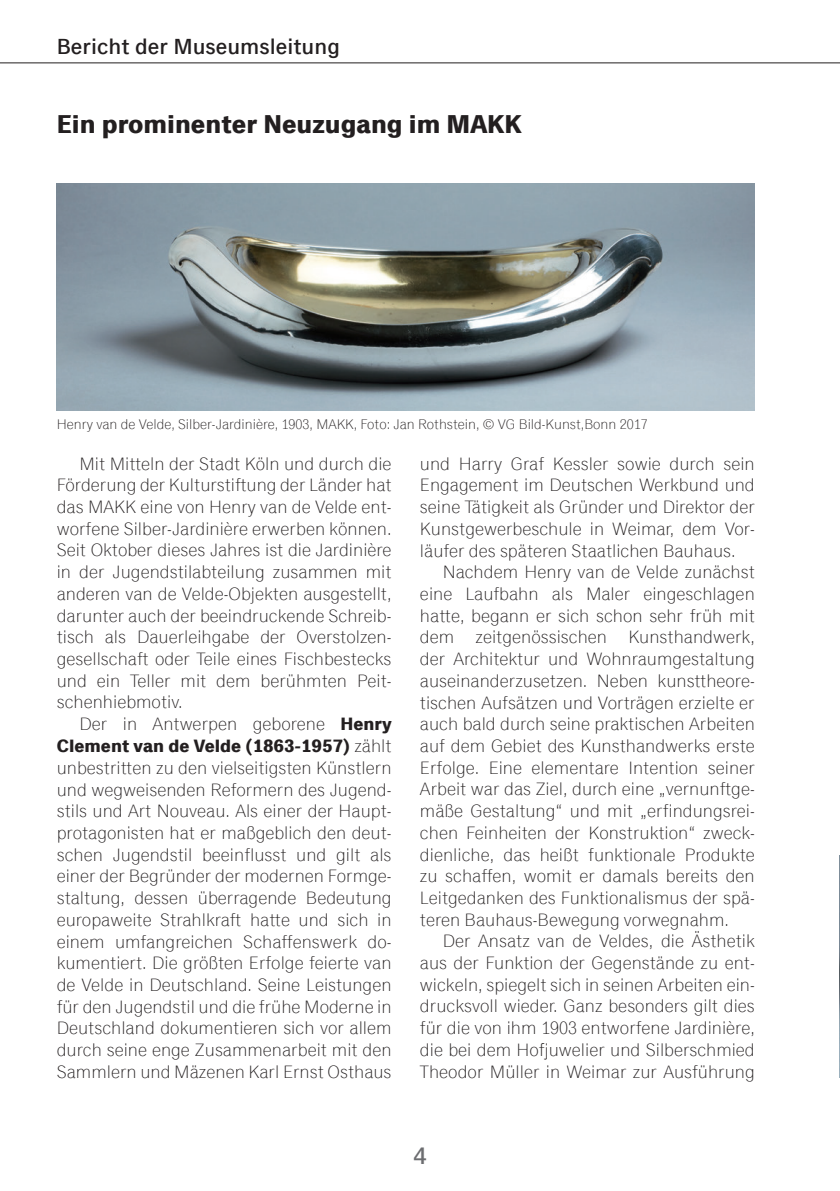
<style>
.page{position:relative;width:840px;height:1191px;background:#fff}
.page>*{position:absolute;margin:0;border:0;box-sizing:border-box;transform-origin:0 0}
.Headline{font:700 26px "Classic Grotesque Pro";color:#231f20}
.t1{font:500 24px "Classic Grotesque Pro";color:#6c6d70}
.Headline_Linie{font:500 22px "Classic Grotesque Pro";color:#231f20}
.Fließtext{font:300 18px/21.6px "Classic Grotesque Pro";color:#231f20;text-align:justify}
.BU{font:300 14px "Classic Grotesque Pro";color:#231f20}
.s1{font-weight:700}
</style>
<div class="page">
<img style="left:57px;top:184px;width:697px;height:226px">
<hr style="left:0;top:62px;width:839px;height:1px;background:#231f20">
<img style="left:839px;top:855px;width:1px;height:222px">
<p class="Headline_Linie" style="left:57px;top:33px;width:284px">Bericht der Museumsleitung</p>
<p class="Headline" style="left:57px;top:110px;width:466px">Ein prominenter Neuzugang im MAKK</p>
<p class="BU" style="left:57px;top:416px;width:592px">Henry van de Velde, Silber-Jardinière, 1903, MAKK, Foto: Jan Rothstein, © VG Bild-Kunst,Bonn 2017</p>
<p class="Fließtext" style="left:57px;top:453px;width:336px;text-indent:23px">Mit Mitteln der Stadt Köln und durch die Förderung der Kulturstiftung der Länder hat das MAKK eine von Henry van de Velde ent&shy;worfene Silber-Jardinière erwerben können.<br>Seit Oktober dieses Jahres ist die Jardinière in der Jugendstilabteilung zusammen mit anderen van de Velde-Objekten ausgestellt, darunter auch der beeindruckende Schreib&shy;tisch als Dauerleihgabe der Overstolzen&shy;gesellschaft oder Teile eines Fischbestecks und ein Teller mit dem berühmten Peit&shy;schenhiebmotiv.</p>
<p class="Fließtext" style="left:57px;top:713px;width:336px;text-indent:23px">Der in Antwerpen geborene <span class="s1">Henry Clement van de Velde (1863-1957)</span> zählt unbestritten zu den vielseitigsten Künstlern und wegweisenden Reformern des Jugend&shy;stils und Art Nouveau. Als einer der Haupt&shy;protagonisten hat er maßgeblich den deut&shy;schen Jugendstil beeinflusst und gilt als einer der Begründer der modernen Formge&shy;staltung, dessen überragende Bedeutung europaweite Strahlkraft hatte und sich in einem umfangreichen Schaffenswerk do&shy;kumentiert. Die größten Erfolge feierte van de Velde in Deutschland. Seine Leistungen für den Jugendstil und die frühe Moderne in Deutschland dokumentieren sich vor allem durch seine enge Zusammenarbeit mit den Sammlern und Mäzenen Karl Ernst Osthaus</p>
<p class="Fließtext" style="left:420px;top:453px;width:336px">und Harry Graf Kessler sowie durch sein Engagement im Deutschen Werkbund und seine Tätigkeit als Gründer und Direktor der Kunstgewerbeschule in Weimar, dem Vor&shy;läufer des späteren Staatlichen Bauhaus.</p>
<p class="Fließtext" style="left:420px;top:561px;width:336px;text-indent:23px">Nachdem Henry van de Velde zunächst eine Laufbahn als Maler eingeschlagen hatte, begann er sich schon sehr früh mit dem zeitgenössischen Kunsthandwerk, der Architektur und Wohnraumgestaltung auseinanderzusetzen. Neben kunsttheore&shy;tischen Aufsätzen und Vorträgen erzielte er auch bald durch seine praktischen Arbeiten auf dem Gebiet des Kunsthandwerks erste Erfolge. Eine elementare Intention seiner Arbeit war das Ziel, durch eine „vernunftge&shy;mäße Gestaltung“ und mit „erfindungsrei&shy;chen Feinheiten der Konstruktion“ zweck&shy;dienliche, das heißt funktionale Produkte zu schaffen, womit er damals bereits den Leitgedanken des Funktionalismus der spä&shy;teren Bauhaus-Bewegung vorwegnahm.</p>
<p class="Fließtext" style="left:420px;top:930px;width:336px;text-indent:23px">Der Ansatz van de Veldes, die Ästhetik aus der Funktion der Gegenstände zu ent&shy;wickeln, spiegelt sich in seinen Arbeiten ein&shy;drucksvoll wieder. Ganz besonders gilt dies für die von ihm 1903 entworfene Jardinière, die bei dem Hofjuwelier und Silberschmied Theodor Müller in Weimar zur Ausführung</p>
<h2 class="t1" style="left:413px;top:1142px;width:15px">4</h2>
</div>
